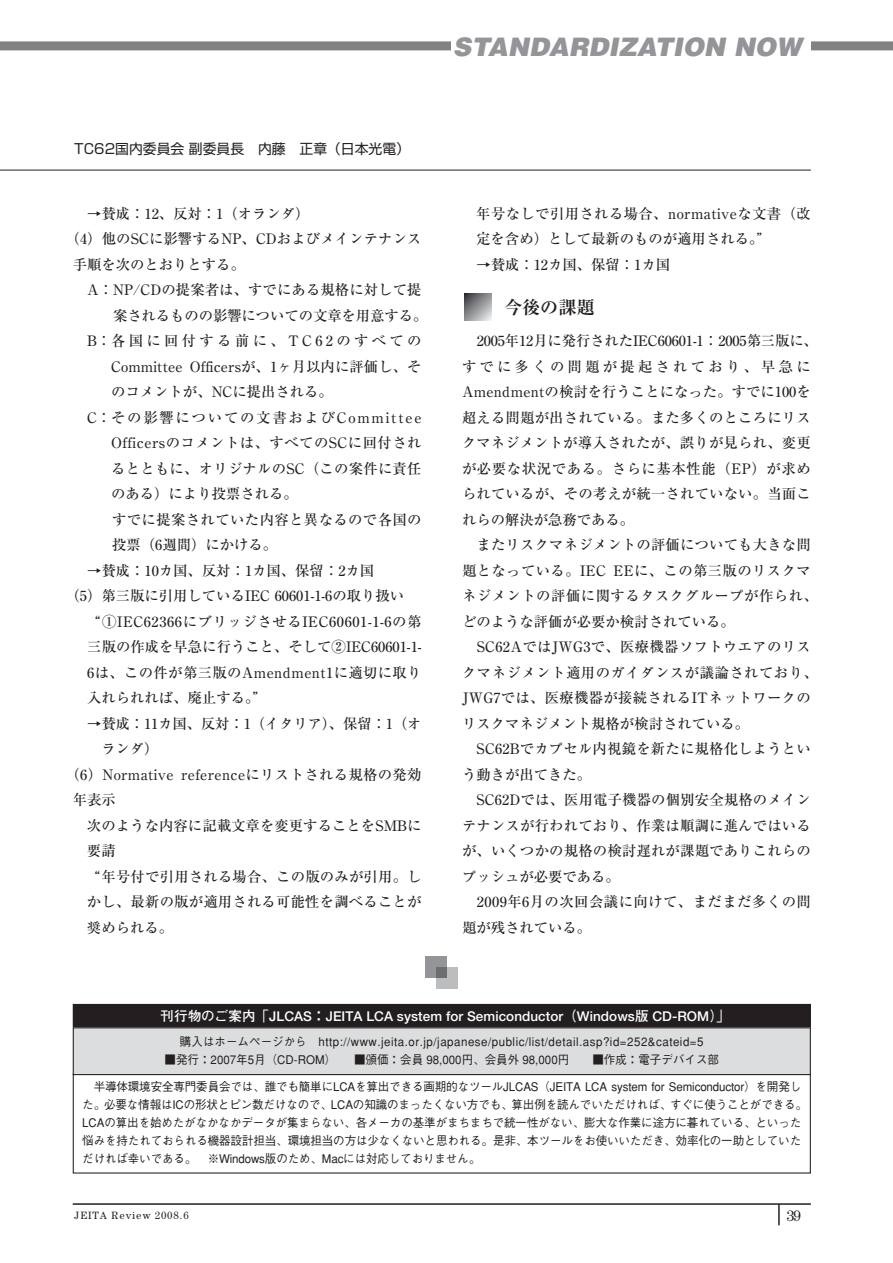
<style>
.page{position:relative;width:893px;height:1263px;background:#fff}
.page>*{position:absolute;margin:0;border:0;box-sizing:border-box;transform-origin:0 0}
.t1{font:italic 900 25.5px "Helvetica";color:#939598}
.t2{font:700 18.15px "Ryumin";color:#231f20}
.t3{font:15px "Century SSK";color:#231f20}
.t4{font:500 14.4px/25.5px "Ryumin";letter-spacing:.015em;color:#231f20}
.t5{font:500 14.4px "Ryumin";letter-spacing:.04em;color:#231f20}
.t6{font:500 14.4px "Ryumin";letter-spacing:.035em;color:#231f20}
.t7{font:500 14.4px "Ryumin";letter-spacing:-.01em;color:#231f20}
.t8{font:500 14.4px "Ryumin";letter-spacing:.12em;color:#231f20}
.t9{font:500 14.4px "Ryumin";letter-spacing:-.005em;color:#231f20}
.t10{font:500 14.4px "Ryumin";letter-spacing:.23em;color:#231f20}
.t11{font:13.8px "Shin Go";color:#231f20}
.t12{font:700 13.5px "Futo Go B101";letter-spacing:.005em;color:#fff}
.t13{font:500 12px/18px "Gothic BBB";letter-spacing:-.01em;color:#231f20;scale:.96 1}
.t14{font:500 12px "Gothic BBB";letter-spacing:.045em;color:#231f20;scale:.96 1}
.t15{font:10.5px "Century SSK";letter-spacing:.09em;color:#231f20}
</style>
<div class="page">
<div style="left:0;top:41px;width:892px;height:9px;background:#808284"></div>
<hr style="left:0;top:170px;width:810px;height:1px;background:#231f20">
<div style="left:451px;top:28px;width:359px;height:42px;background:#fff"></div>
<hr style="left:73px;top:1203px;width:737px;height:2px;background:#231f20">
<svg style="left:778px;top:1204px;width:1px;height:21px"></svg>
<div style="left:426px;top:957px;width:21px;height:21px;background:#939598"></div>
<div style="left:436px;top:967px;width:22px;height:22px;background:#bbbdbf"></div>
<div style="left:436px;top:967px;width:11px;height:11px;background:#6c6e70"></div>
<svg style="left:465px;top:293px;width:27px;height:27px"></svg>
<div style="left:73px;top:1004px;width:737px;height:23px;background:#231f20"></div>
<div style="left:73px;top:1028px;width:737px;height:47px;background:#dcddde"></div>
<div style="left:73px;top:1027px;width:737px;height:48px;border:1px solid #231f20"></div>
<h1 class="t1" style="left:453px;top:37px;width:350px">STANDARDIZATION NOW</h1>
<p class="t11" style="left:74px;top:144px;width:337px">TC62国内委員会副委員長　内藤　正章（日本光電）</p>
<p class="t4" style="left:87px;top:203px;width:224px">→賛成：12、反対：1（オランダ）</p>
<p class="t4" style="left:66px;top:228px;width:357px">（4）他のSCに影響するNP、CDおよびメインテナンス</p>
<p class="t4" style="left:73px;top:254px;width:174px">手順を次のとおりとする。</p>
<p class="t4" style="left:87px;top:279px;width:336px">A：NP/CDの提案者は、すでにある規格に対して提</p>
<p class="t9" style="left:113px;top:310px;width:316px">案されるものの影響についての文章を用意する。</p>
<p class="t10" style="left:87px;top:336px;width:336px">B：各国に回付する前に、TC62のすべての</p>
<p class="t4" style="left:111px;top:356px;width:312px">Committee Officersが、1ヶ月以内に評価し、そ</p>
<p class="t4" style="left:111px;top:381px;width:223px">のコメントが、NCに提出される。</p>
<p class="t8" style="left:87px;top:412px;width:336px">C：その影響についての文書およびCommittee</p>
<p class="t6" style="left:111px;top:438px;width:312px">Officersのコメントは、すべてのSCに回付され</p>
<p class="t4" style="left:111px;top:458px;width:312px">るとともに、オリジナルのSC（この案件に責任</p>
<p class="t4" style="left:111px;top:483px;width:188px">のある）により投票される。</p>
<p class="t4" style="left:112px;top:509px;width:311px">すでに提案されていた内容と異なるので各国の</p>
<p class="t4" style="left:112px;top:534px;width:167px">投票（6週間）にかける。</p>
<p class="t4" style="left:87px;top:560px;width:289px">→賛成：10カ国、反対：1カ国、保留：2カ国</p>
<p class="t4" style="left:66px;top:585px;width:340px">（5）第三版に引用しているIEC 60601-1-6の取り扱い</p>
<p class="t5" style="left:87px;top:616px;width:336px">“①IEC62366にブリッジさせるIEC60601-1-6の第</p>
<p class="t4" style="left:87px;top:636px;width:336px">三版の作成を早急に行うこと、そして②IEC60601-1-</p>
<p class="t4" style="left:87px;top:662px;width:336px">6は、この件が第三版のAmendment1に適切に取り</p>
<p class="t4" style="left:87px;top:687px;width:181px">入れられれば、廃止する。”</p>
<p class="t7" style="left:87px;top:718px;width:336px">→賛成：11カ国、反対：1（イタリア）、保留：1（オ</p>
<p class="t4" style="left:101px;top:738px;width:58px">ランダ）</p>
<p class="t4" style="left:66px;top:764px;width:357px">（6）Normative referenceにリストされる規格の発効</p>
<p class="t4" style="left:73px;top:789px;width:45px">年表示</p>
<p class="t4" style="left:87px;top:815px;width:336px">次のような内容に記載文章を変更することをSMBに</p>
<p class="t4" style="left:87px;top:840px;width:30px">要請</p>
<p class="t4" style="left:87px;top:866px;width:336px">“年号付で引用される場合、この版のみが引用。し</p>
<p class="t4" style="left:87px;top:891px;width:336px">かし、最新の版が適用される可能性を調べることが</p>
<p class="t4" style="left:87px;top:917px;width:88px">奨められる。</p>
<p class="t4" style="left:476px;top:203px;width:336px">年号なしで引用される場合、normativeな文書（改定を含め）として最新のものが適用される。”</p>
<p class="t4" style="left:476px;top:254px;width:195px">→賛成：12カ国、保留：1カ国</p>
<p class="t2" style="left:504px;top:301px;width:92px">今後の課題</p>
<p class="t4" style="left:462px;top:330px;width:357px;text-indent:15px">2005年12月に発行されたIEC60601-1：2005第三版に、すでに多くの問題が提起されており、早急に<br>Amendmentの検討を行うことになった。すでに100を超える問題が出されている。また多くのところにリスクマネジメントが導入されたが、誤りが見られ、変更が必要な状況である。さらに基本性能（EP）が求められているが、その考えが統一されていない。当面これらの解決が急務である。</p>
<p class="t4" style="left:462px;top:534px;width:357px;text-indent:15px">またリスクマネジメントの評価についても大きな問題となっている。IEC EEに、この第三版のリスクマネジメントの評価に関するタスクグループが作られ、どのような評価が必要か検討されている。</p>
<p class="t4" style="left:462px;top:636px;width:357px;text-indent:15px">SC62AではJWG3で、医療機器ソフトウエアのリスクマネジメント適用のガイダンスが議論されており、<br>JWG7では、医療機器が接続されるITネットワークのリスクマネジメント規格が検討されている。</p>
<p class="t4" style="left:462px;top:738px;width:350px;text-indent:15px">SC62Bでカプセル内視鏡を新たに規格化しようという動きが出てきた。</p>
<p class="t4" style="left:462px;top:789px;width:350px;text-align:justify;text-indent:15px">SC62Dでは、医用電子機器の個別安全規格のメインテナンスが行われており、作業は順調に進んではいるが、いくつかの規格の検討遅れが課題でありこれらのプッシュが必要である。</p>
<p class="t4" style="left:462px;top:891px;width:350px;text-indent:15px">2009年6月の次回会議に向けて、まだまだ多くの問題が残されている。</p>
<p class="t12" style="left:160px;top:1011px;width:570px">刊行物のご案内「JLCAS：JEITA LCA system for Semiconductor（Windows版 CD-ROM）」</p>
<p class="t14" style="left:180px;top:1037px;width:547px">購入はホームページから http://www.jeita.or.jp/japanese/public/list/detail.asp?id=252&amp;cateid=5</p>
<p class="t13" style="left:164px;top:1052px;width:180px">■発行：2007年5月（CD-ROM）</p>
<p class="t13" style="left:354px;top:1052px;width:382px">■頒価：会員 98,000円、会員外 98,000円　　■作成：電子デバイス部</p>
<p class="t13" style="left:82px;top:1079px;width:756px;text-indent:11px">半導体環境安全専門委員会では、誰でも簡単にLCAを算出できる画期的なツールJLCAS（JEITA LCA system for Semiconductor）を開発した。必要な情報はICの形状とピン数だけなので、LCAの知識のまったくない方でも、算出例を読んでいただければ、すぐに使うことができる。LCAの算出を始めたがなかなかデータが集まらない、各メーカの基準がまちまちで統一性がない、膨大な作業に途方に暮れている、といった悩みを持たれておられる機器設計担当、環境担当の方は少なくないと思われる。是非、本ツールをお使いいただき、効率化の一助としていただければ幸いである。 ※Windows版のため、Macには対応しておりません。</p>
<p class="t15" style="left:74px;top:1211px;width:116px">JEITA Review 2008.6</p>
<p class="t3" style="left:787px;top:1210px;width:15px">39</p>
</div>
